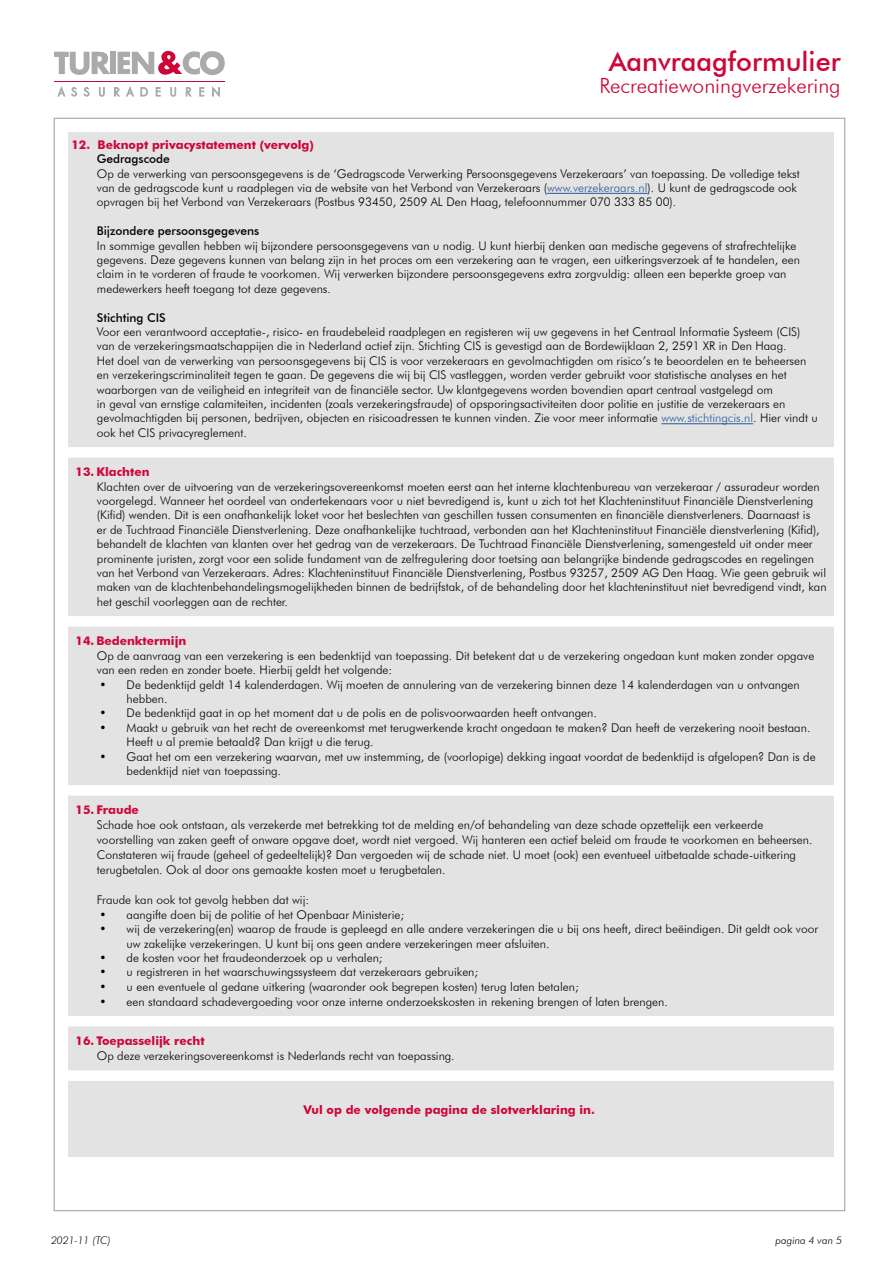
<style>
.page{position:relative;width:893px;height:1263px;background:#fff}
.page>*{position:absolute;margin:0;border:0;box-sizing:border-box;transform-origin:0 0}
.t1{font:500 27px "Futura BT";color:#ce0538}
.t2{font:300 21px "Futura BT";color:#ce0538}
.t3{font:300 12px/14.4px "Futura BT";color:#000}
.t4{font:700 12px "Futura BT";color:#ce0538}
.t5{font:500 12px "Futura BT";color:#000}
.t6{font:italic 300 10.5px "Futura BT";color:#000}
.s1{color:#275b9b}
</style>
<div class="page">
<div style="left:68px;top:132px;width:765px;height:1025px;background:#e3e3e3"></div>
<div style="left:110px;top:52px;width:5px;height:22px;background:#aaa"></div>
<svg style="left:118px;top:51px;width:107px;height:24px"></svg>
<svg style="left:54px;top:51px;width:56px;height:24px"></svg>
<svg style="left:58px;top:87px;width:7px;height:9px"></svg>
<svg style="left:71px;top:87px;width:6px;height:9px"></svg>
<svg style="left:84px;top:87px;width:5px;height:9px"></svg>
<svg style="left:99px;top:87px;width:6px;height:10px"></svg>
<svg style="left:114px;top:87px;width:6px;height:9px"></svg>
<svg style="left:126px;top:87px;width:8px;height:9px"></svg>
<svg style="left:141px;top:87px;width:7px;height:9px"></svg>
<svg style="left:156px;top:87px;width:4px;height:9px"></svg>
<svg style="left:170px;top:87px;width:6px;height:10px"></svg>
<svg style="left:186px;top:87px;width:5px;height:9px"></svg>
<svg style="left:199px;top:87px;width:5px;height:9px"></svg>
<svg style="left:212px;top:87px;width:8px;height:10px"></svg>
<hr style="left:54px;top:81px;width:171px;height:1px;background:#ce0538">
<hr style="left:547px;top:193px;width:100px;height:1px;background:#275b9b">
<hr style="left:661px;top:423px;width:92px;height:1px;background:#275b9b">
<div style="left:63px;top:447px;width:777px;height:11px;background:#fff"></div>
<div style="left:63px;top:616px;width:777px;height:11px;background:#fff"></div>
<div style="left:63px;top:785px;width:777px;height:11px;background:#fff"></div>
<div style="left:63px;top:1016px;width:777px;height:10px;background:#fff"></div>
<div style="left:63px;top:1070px;width:777px;height:11px;background:#fff"></div>
<h1 class="t1" style="left:609px;top:45px;width:233px">Aanvraagformulier</h1>
<h2 class="t2" style="left:599px;top:73px;width:243px">Recreatiewoningverzekering</h2>
<p class="t4" style="left:71px;top:137px;width:244px">12. Beknopt privacystatement (vervolg)</p>
<p class="t5" style="left:97px;top:152px;width:74px">Gedragscode</p>
<p class="t3" style="left:97px;top:166px;width:704px">Op de verwerking van persoonsgegevens is de ‘Gedragscode Verwerking Persoonsgegevens Verzekeraars’ van toepassing. De volledige tekst van de gedragscode kunt u raadplegen via de website van het Verbond van Verzekeraars (<span class="s1">www.verzekeraars.nl</span>). U kunt de gedragscode ook opvragen bij het Verbond van Verzekeraars (Postbus 93450, 2509 AL Den Haag, telefoonnummer 070 333 85 00).</p>
<p class="t5" style="left:97px;top:224px;width:164px">Bijzondere persoonsgegevens</p>
<p class="t3" style="left:97px;top:238px;width:704px">In sommige gevallen hebben wij bijzondere persoonsgegevens van u nodig. U kunt hierbij denken aan medische gegevens of strafrechtelijke gegevens. Deze gegevens kunnen van belang zijn in het proces om een verzekering aan te vragen, een uitkeringsverzoek af te handelen, een claim in te vorderen of fraude te voorkomen. Wij verwerken bijzondere persoonsgegevens extra zorgvuldig: alleen een beperkte groep van medewerkers heeft toegang tot deze gegevens.</p>
<p class="t5" style="left:97px;top:310px;width:70px">Stichting CIS</p>
<p class="t3" style="left:97px;top:324px;width:722px">Voor een verantwoord acceptatie-, risico- en fraudebeleid raadplegen en registeren wij uw gegevens in het Centraal Informatie Systeem (CIS) van de verzekeringsmaatschappijen die in Nederland actief zijn. Stichting CIS is gevestigd aan de Bordewijklaan 2, 2591 XR in Den Haag.<br>Het doel van de verwerking van persoonsgegevens bij CIS is voor verzekeraars en gevolmachtigden om risico’s te beoordelen en te beheersen en verzekeringscriminaliteit tegen te gaan. De gegevens die wij bij CIS vastleggen, worden verder gebruikt voor statistische analyses en het waarborgen van de veiligheid en integriteit van de financiële sector. Uw klantgegevens worden bovendien apart centraal vastgelegd om<br>in geval van ernstige calamiteiten, incidenten (zoals verzekeringsfraude) of opsporingsactiviteiten door politie en justitie de verzekeraars en gevolmachtigden bij personen, bedrijven, objecten en risicoadressen te kunnen vinden. Zie voor meer informatie <span class="s1">www.stichtingcis.nl</span>. Hier vindt u ook het CIS privacyreglement.</p>
<p class="t4" style="left:76px;top:465px;width:75px">13. Klachten</p>
<p class="t3" style="left:97px;top:479px;width:731px">Klachten over de uitvoering van de verzekeringsovereenkomst moeten eerst aan het interne klachtenbureau van verzekeraar / assuradeur worden voorgelegd. Wanneer het oordeel van ondertekenaars voor u niet bevredigend is, kunt u zich tot het Klachteninstituut Financiële Dienstverlening (Kifid) wenden. Dit is een onafhankelijk loket voor het beslechten van geschillen tussen consumenten en financiële dienstverleners. Daarnaast is<br>er de Tuchtraad Financiële Dienstverlening. Deze onafhankelijke tuchtraad, verbonden aan het Klachteninstituut Financiële dienstverlening (Kifid), behandelt de klachten van klanten over het gedrag van de verzekeraars. De Tuchtraad Financiële Dienstverlening, samengesteld uit onder meer prominente juristen, zorgt voor een solide fundament van de zelfregulering door toetsing aan belangrijke bindende gedragscodes en regelingen van het Verbond van Verzekeraars. Adres: Klachteninstituut Financiële Dienstverlening, Postbus 93257, 2509 AG Den Haag. Wie geen gebruik wil maken van de klachtenbehandelingsmogelijkheden binnen de bedrijfstak, of de behandeling door het klachteninstituut niet bevredigend vindt, kan het geschil voorleggen aan de rechter.</p>
<p class="t4" style="left:76px;top:634px;width:112px">14. Bedenktermijn</p>
<p class="t3" style="left:97px;top:648px;width:719px">Op de aanvraag van een verzekering is een bedenktijd van toepassing. Dit betekent dat u de verzekering ongedaan kunt maken zonder opgave van een reden en zonder boete. Hierbij geldt het volgende:</p>
<p class="t3" style="left:127px;top:677px;width:675px;text-indent:-27px">• De bedenktijd geldt 14 kalenderdagen. Wij moeten de annulering van de verzekering binnen deze 14 kalenderdagen van u ontvangen hebben.</p>
<p class="t3" style="left:100px;top:706px;width:499px">• De bedenktijd gaat in op het moment dat u de polis en de polisvoorwaarden heeft ontvangen.</p>
<p class="t3" style="left:127px;top:720px;width:685px;text-indent:-27px">• Maakt u gebruik van het recht de overeenkomst met terugwerkende kracht ongedaan te maken? Dan heeft de verzekering nooit bestaan.<br>Heeft u al premie betaald? Dan krijgt u die terug.</p>
<p class="t3" style="left:127px;top:749px;width:691px;text-indent:-27px">• Gaat het om een verzekering waarvan, met uw instemming, de (voorlopige) dekking ingaat voordat de bedenktijd is afgelopen? Dan is de bedenktijd niet van toepassing.</p>
<p class="t4" style="left:76px;top:803px;width:65px">15. Fraude</p>
<p class="t3" style="left:97px;top:817px;width:717px;line-height:15px">Schade hoe ook ontstaan, als verzekerde met betrekking tot de melding en/of behandeling van deze schade opzettelijk een verkeerde voorstelling van zaken geeft of onware opgave doet, wordt niet vergoed. Wij hanteren een actief beleid om fraude te voorkomen en beheersen.<br>Constateren wij fraude (geheel of gedeeltelijk)? Dan vergoeden wij de schade niet. U moet (ook) een eventueel uitbetaalde schade-uitkering terugbetalen. Ook al door ons gemaakte kosten moet u terugbetalen.</p>
<p class="t3" style="left:97px;top:893px;width:214px">Fraude kan ook tot gevolg hebben dat wij:</p>
<p class="t3" style="left:100px;top:907px;width:306px">• aangifte doen bij de politie of het Openbaar Ministerie;</p>
<p class="t3" style="left:127px;top:921px;width:693px;text-indent:-27px">• wij de verzekering(en) waarop de fraude is gepleegd en alle andere verzekeringen die u bij ons heeft, direct beëindigen. Dit geldt ook voor uw zakelijke verzekeringen. U kunt bij ons geen andere verzekeringen meer afsluiten.</p>
<p class="t3" style="left:100px;top:950px;width:284px">• de kosten voor het fraudeonderzoek op u verhalen;</p>
<p class="t3" style="left:100px;top:965px;width:380px">• u registreren in het waarschuwingssysteem dat verzekeraars gebruiken;</p>
<p class="t3" style="left:100px;top:979px;width:481px">• u een eventuele al gedane uitkering (waaronder ook begrepen kosten) terug laten betalen;</p>
<p class="t3" style="left:100px;top:994px;width:570px">• een standaard schadevergoeding voor onze interne onderzoekskosten in rekening brengen of laten brengen.</p>
<p class="t4" style="left:76px;top:1033px;width:130px">16. Toepasselijk recht</p>
<p class="t3" style="left:97px;top:1048px;width:359px">Op deze verzekeringsovereenkomst is Nederlands recht van toepassing.</p>
<p class="t4" style="left:304px;top:1102px;width:293px">Vul op de volgende pagina de slotverklaring in.</p>
<p class="t6" style="left:51px;top:1234px;width:61px">2021-11 (TC)</p>
<p class="t6" style="left:775px;top:1234px;width:68px">pagina 4 van 5</p>
</div>
